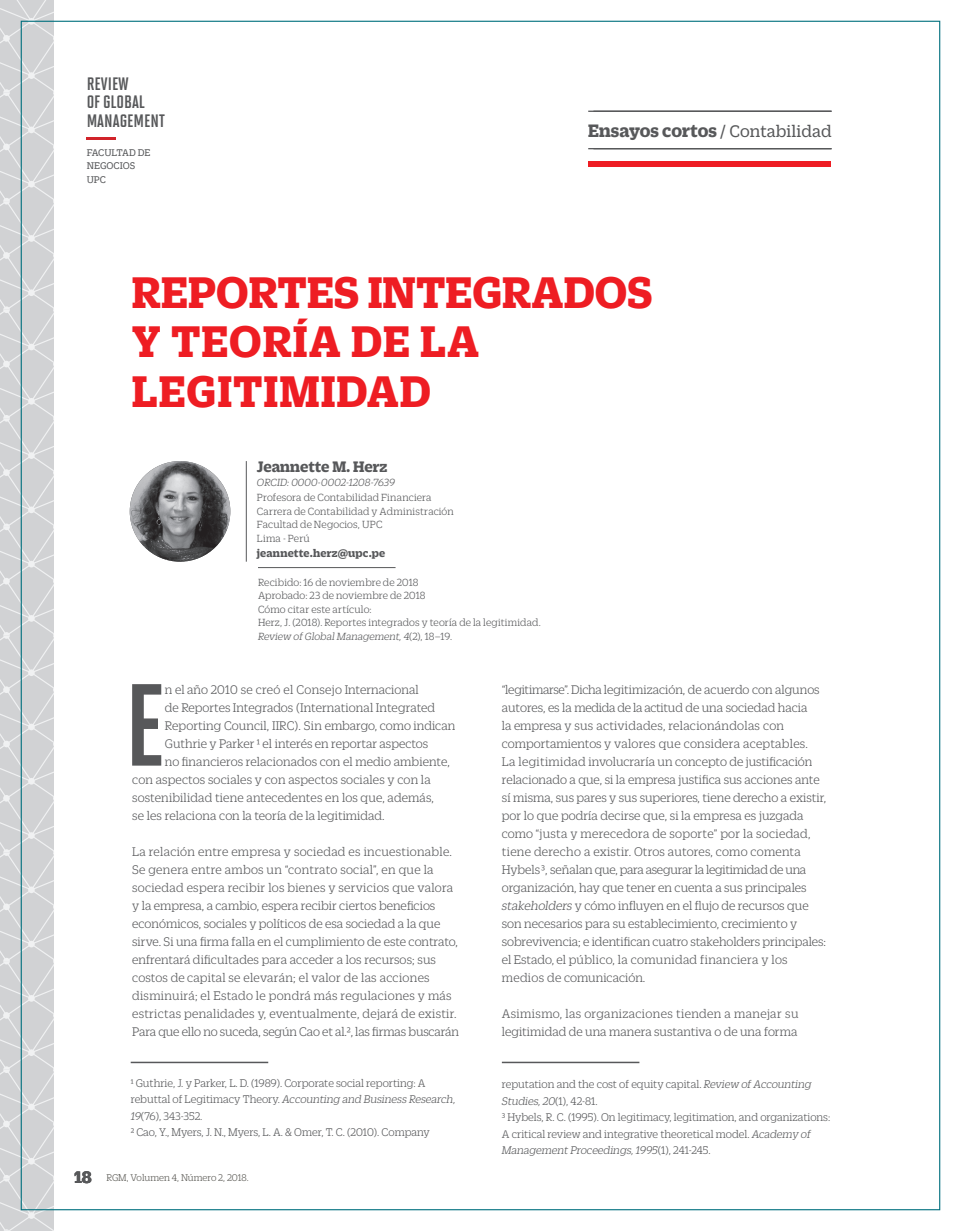
<style>
.page{position:relative;width:961px;height:1231px;background:#fff}
.page>*{position:absolute;margin:0;border:0;box-sizing:border-box;transform-origin:0 0}
.t1{font:700 116.4px "Solano Gothic MVB Std";color:#57585a}
.t2{font:700 48px/49.5px "Zizou Slab";color:#ee1d23}
.t3{font:700 19.5px "Zizou Slab";color:#57585a}
.t4{font:700 18px/18.6px "Solano Gothic MVB Std";color:#57585a}
.t5{font:700 18px "Zizou Slab";color:#57585a}
.t6{font:700 16.5px "Zizou Slab";letter-spacing:-.005em;color:#57585a}
.t7{font:300 13.5px/18px "Zizou Slab";color:#57585a}
.t8{font:300 12px/16.5px "Zizou Slab";color:#57585a}
.t9{font:700 12px "Zizou Slab";letter-spacing:.01em;color:#57585a}
.t10{font:300 11.25px/13.5px "Zizou Slab";letter-spacing:.01em;color:#57585a}
.t11{font:italic 300 11.25px "Zizou Slab";letter-spacing:.02em;color:#57585a}
.t12{font:300 10.5px "Zizou Slab";letter-spacing:-.005em;color:#585752}
.t13{font:10.5px/13.5px "Zizou Slab";color:#57585a}
.s1{font-weight:400;font-size:18.15px}
.s2{font-style:italic}
</style>
<div class="page">
<svg style="left:0;top:0;width:55px;height:1230px"></svg>
<hr style="left:86px;top:137px;width:30px;height:2px;background:#d1232a">
<img style="left:130px;top:461px;width:100px;height:100px;border-radius:50px">
<hr style="left:246px;top:461px;width:1px;height:100px;background:#57585a">
<div style="left:588px;top:161px;width:242px;height:5px;background:#ee1d23"></div>
<hr style="left:588px;top:111px;width:243px;height:1px;background:#57585a">
<hr style="left:588px;top:148px;width:243px;height:1px;background:#57585a">
<hr style="left:131px;top:1061px;width:137px;height:2px;background:#57585a">
<hr style="left:502px;top:1061px;width:137px;height:2px;background:#57585a">
<hr style="left:258px;top:567px;width:137px;height:1px;background:#57585a">
<h3 class="t4" style="left:87px;top:74px;width:80px">REVIEW<br>OF GLOBAL<br>MANAGEMENT</h3>
<p class="t13" style="left:87px;top:145px;width:65px">FACULTAD DE<br>NEGOCIOS<br>UPC</p>
<h3 class="t3" style="left:588px;top:117px;width:245px">Ensayos cortos <span class="s1">/ Contabilidad</span></h3>
<h2 class="t2" style="left:132px;top:263px;width:522px">REPORTES INTEGRADOS<br>Y TEORÍA DE LA<br>LEGITIMIDAD</h2>
<p class="t6" style="left:257px;top:456px;width:132px">Jeannette M. Herz</p>
<p class="t11" style="left:257px;top:475px;width:137px">ORCID: 0000-0002-1208 -7639</p>
<p class="t10" style="left:257px;top:490px;width:198px">Profesora de Contabilidad Financiera<br>Carrera de Contabilidad y Administración<br>Facultad de Negocios, UPC<br>Lima - Perú</p>
<p class="t9" style="left:257px;top:544px;width:130px">jeannette.herz@upc.pe</p>
<p class="t10" style="left:258px;top:574px;width:284px">Recibido: 16 de noviembre de 2018<br>Aprobado: 23 de noviembre de 2018<br>Cómo citar este artículo:<br>Herz, J. (2018). Reportes integrados y teoría de la legitimidad.<br><span class="s2">Review of Global Management, 4</span>(2), 18–19.</p>
<h1 class="t1" style="left:124px;top:661px;width:42px">E</h1>
<p class="t7" style="left:165px;top:679px;width:255px">n el año 2010 se creó el Consejo Internacional</p>
<p class="t7" style="left:165px;top:697px;width:272px">de Reportes Integrados (International Integrated</p>
<p class="t7" style="left:165px;top:715px;width:292px">Reporting Council, IIRC). Sin embargo, como indican</p>
<p class="t7" style="left:165px;top:733px;width:265px">Guthrie y Parker 1 el interés en reportar aspectos</p>
<p class="t7" style="left:165px;top:751px;width:286px">no financieros relacionados con el medio ambiente,</p>
<p class="t7" style="left:132px;top:769px;width:300px">con aspectos sociales y con aspectos sociales y con la</p>
<p class="t7" style="left:132px;top:787px;width:303px">sostenibilidad tiene antecedentes en los que, además,</p>
<p class="t7" style="left:132px;top:805px;width:254px">se les relaciona con la teoría de la legitimidad.</p>
<p class="t7" style="left:132px;top:841px;width:328px">La relación entre empresa y sociedad es incuestionable.<br>Se genera entre ambos un “contrato social”, en que la sociedad espera recibir los bienes y servicios que valora y la empresa, a cambio, espera recibir ciertos beneficios económicos, sociales y políticos de esa sociedad a la que sirve. Si una firma falla en el cumplimiento de este contrato, enfrentará dificultades para acceder a los recursos; sus costos de capital se elevarán; el valor de las acciones disminuirá; el Estado le pondrá más regulaciones y más estrictas penalidades y, eventualmente, dejará de existir.<br>Para que ello no suceda, según Cao et al.2, las firmas buscarán</p>
<p class="t7" style="left:502px;top:680px;width:326px">“legitimarse”. Dicha legitimización, de acuerdo con algunos autores, es la medida de la actitud de una sociedad hacia<br>la empresa y sus actividades, relacionándolas con comportamientos y valores que considera aceptables.<br>La legitimidad involucraría un concepto de justificación relacionado a que, si la empresa justifica sus acciones ante sí misma, sus pares y sus superiores, tiene derecho a existir, por lo que podría decirse que, si la empresa es juzgada como “justa y merecedora de soporte” por la sociedad, tiene derecho a existir. Otros autores, como comenta Hybels 3, señalan que, para asegurar la legitimidad de una organización, hay que tener en cuenta a sus principales <span class="s2">stakeholders</span> y cómo influyen en el flujo de recursos que son necesarios para su establecimiento, crecimiento y sobrevivencia; e identifican cuatro stakeholders principales: el Estado, el público, la comunidad financiera y los medios de comunicación.</p>
<p class="t7" style="left:502px;top:1004px;width:298px">Asimismo, las organizaciones tienden a manejar su legitimidad de una manera sustantiva o de una forma</p>
<h3 class="t5" style="left:74px;top:1164px;width:19px">18</h3>
<p class="t8" style="left:131px;top:1074px;width:326px">1 Guthrie, J. y Parker, L. D. (1989). Corporate social reporting: A rebuttal of Legitimacy Theory. <span class="s2">Accounting and Business Research, 19</span>(76), 343-352.<br>2 Cao, Y., Myers, J. N., Myers, L. A. &amp; Omer, T. C. (2010). Company</p>
<p class="t8" style="left:502px;top:1075px;width:330px">reputation and the cost of equity capital. <span class="s2">Review of Accounting Studies, 20</span>(1), 42-81.<br>3 Hybels, R. C. (1995). On legitimacy, legitimation, and organizations:<br>A critical review and integrative theoretical model. <span class="s2">Academy of Management Proceedings, 1995</span>(1), 241-245.</p>
<p class="t12" style="left:106px;top:1171px;width:144px">RGM, Volumen 4, Número 2, 2018.</p>
</div>
